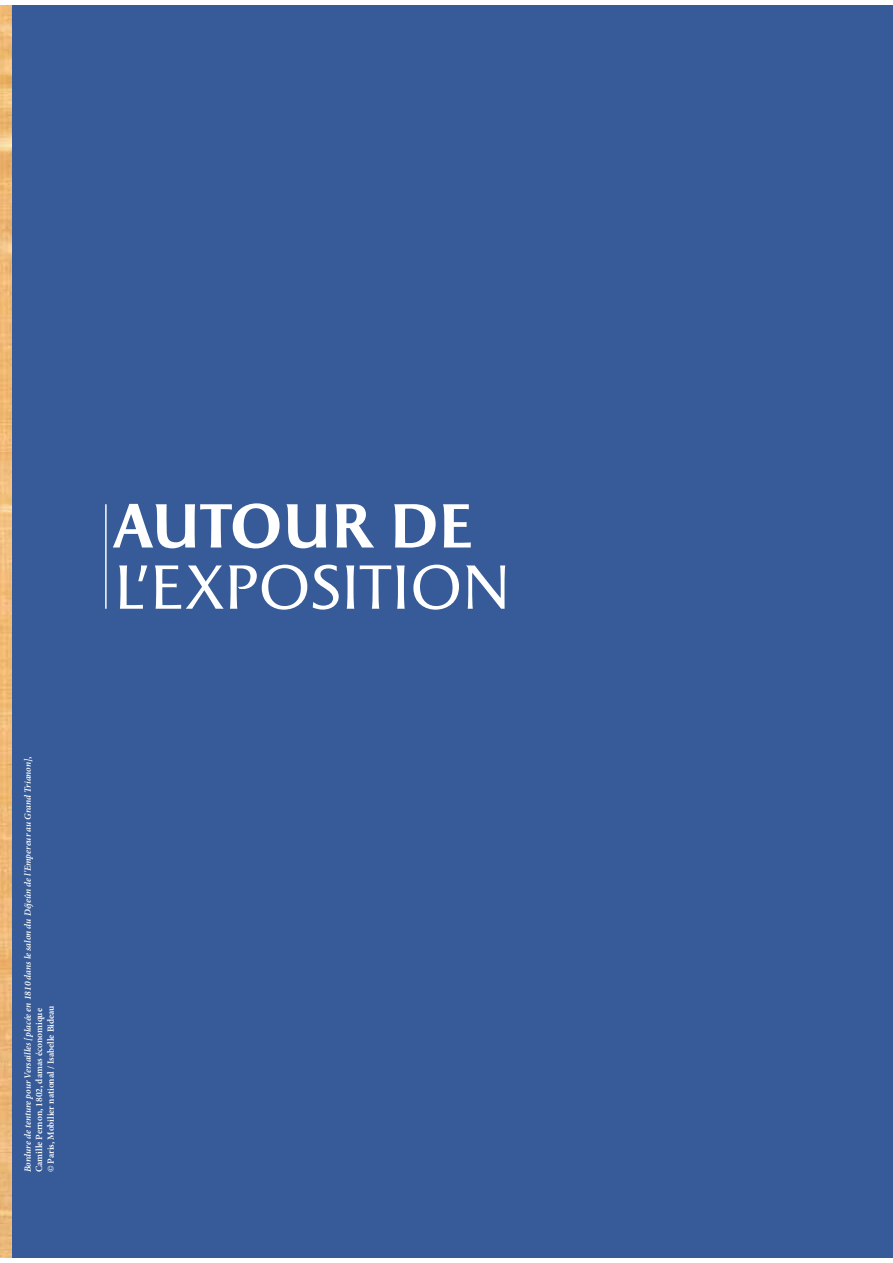
<style>
.page{position:relative;width:893px;height:1263px;background:#fff}
.page>*{position:absolute;margin:0;border:0;box-sizing:border-box;transform-origin:0 0}
.t1{font:62.7px "Apollon";letter-spacing:-.045em;color:#fff}
.t2{font:700 62.7px "Apollon";letter-spacing:-.06em;color:#fff}
.t3{font:italic 600 9.45px/11.4px "Minion Pro";color:#fff}
.s1{font-style:normal}
</style>
<div class="page">
<img style="left:0;top:5px;width:12px;height:1252px">
<div style="left:12px;top:5px;width:881px;height:1252px;background:#375b98"></div>
<hr style="left:105px;top:504px;width:2px;height:105px;background:#fff">
<h1 class="t2" style="left:112px;top:489px;width:363px">AUTOUR DE</h1>
<h1 class="t1" style="left:112px;top:550px;width:401px">L'EXPOSITION</h1>
<p class="t3" style="left:23px;top:1172px;width:418px;rotate:-90deg">Bordure de tenture pour Versailles [placée en 1810 dans le salon du Déjeûn de l'Empereur au Grand Trianon]<span class="s1">,<br>Camille Pernon, 1802, damas économique<br>© Paris, Mobilier national / Isabelle Bideau</span></p>
</div>
